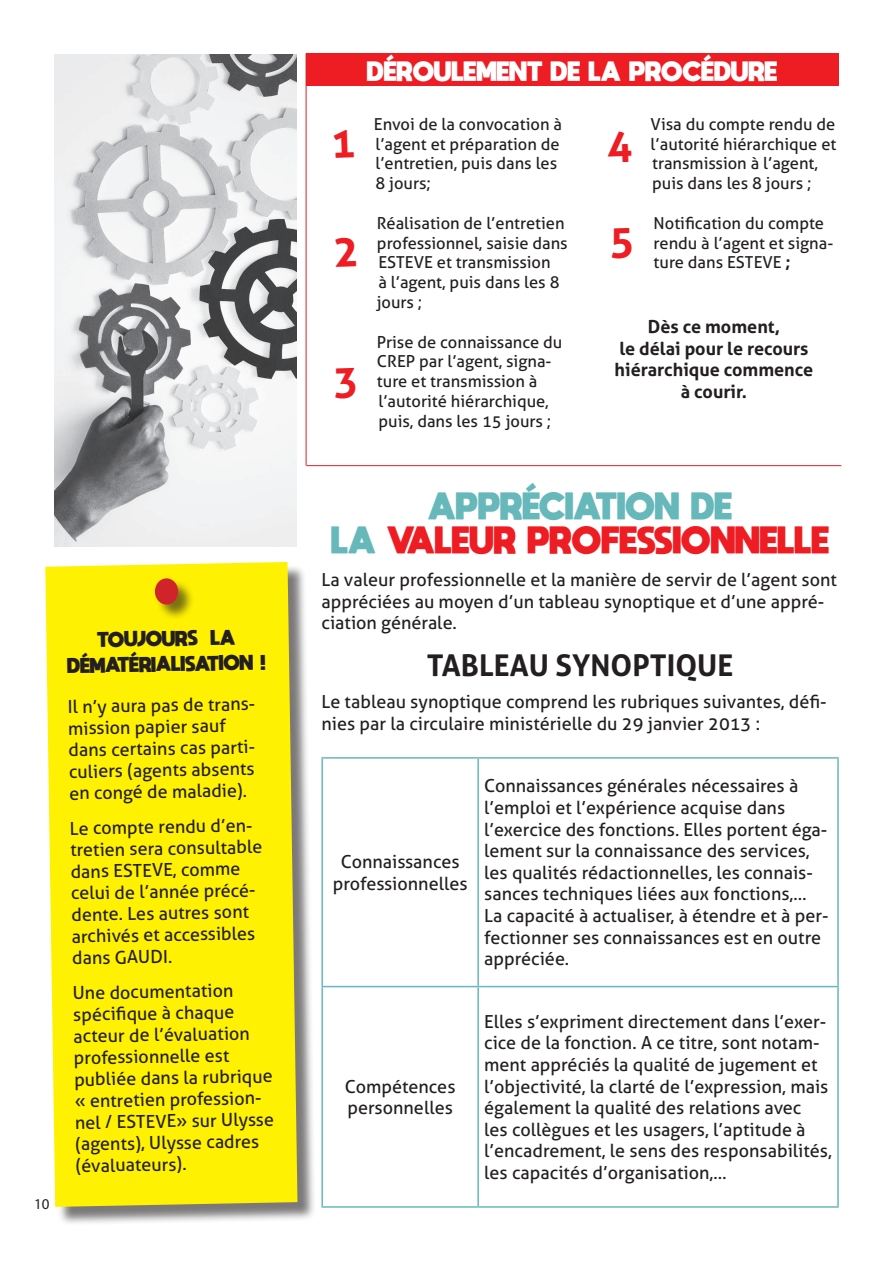
<style>
.page{position:relative;width:893px;height:1263px;background:#fff}
.page>*{position:absolute;margin:0;border:0;box-sizing:border-box;transform-origin:0 0}
.t1{font:700 30px "Aller";color:#231f20}
.t2{font:800 27px/34.5px "moon get";color:#ee1d23;text-align:center}
.t3{font:800 19.5px "moon get";color:#fff}
.t4{font:18px/21.6px "Aller";color:#231f20}
.t5{font:700 18px/21.6px "Aller";color:#231f20;text-align:center}
.t6{font:16.5px/19.8px "Aller";color:#231f20}
.t7{font:800 15px/25.5px "moon get";color:#231f20;text-align:center}
.t8{font:15px "Myriad Pro";color:#231f20}
.s1{font-weight:700}
.s2{color:#67b8bb}
</style>
<div class="page">
<img style="left:54px;top:54px;width:242px;height:492px">
<div style="left:48px;top:564px;width:268px;height:661px;background:#231f20;opacity:.6"></div>
<div style="left:45px;top:562px;width:252px;height:645px;background:#fff101"></div>
<hr style="left:321px;top:757px;width:157px;height:2px;background:#67b8bb">
<hr style="left:321px;top:759px;width:2px;height:227px;background:#67b8bb">
<hr style="left:478px;top:757px;width:361px;height:2px;background:#67b8bb">
<hr style="left:477px;top:759px;width:2px;height:227px;background:#67b8bb">
<hr style="left:837px;top:759px;width:2px;height:227px;background:#67b8bb">
<hr style="left:321px;top:986px;width:157px;height:1px;background:#67b8bb">
<hr style="left:321px;top:987px;width:2px;height:219px;background:#67b8bb">
<hr style="left:478px;top:986px;width:361px;height:1px;background:#67b8bb">
<hr style="left:477px;top:987px;width:2px;height:219px;background:#67b8bb">
<hr style="left:837px;top:987px;width:2px;height:219px;background:#67b8bb">
<hr style="left:321px;top:1206px;width:157px;height:2px;background:#67b8bb">
<hr style="left:478px;top:1206px;width:361px;height:2px;background:#67b8bb">
<div style="left:306px;top:53px;width:533px;height:33px;background:#ee1d23"></div>
<div style="left:155px;top:579px;width:40px;height:42px;background:#231f20;opacity:.6"></div>
<svg style="left:154px;top:578px;width:25px;height:27px"></svg>
<hr style="left:306px;top:465px;width:535px;height:1px;background:#d1232a">
<hr style="left:306px;top:53px;width:1px;height:413px;background:#d1232a">
<p class="t8" style="left:34px;top:1195px;width:17px">10</p>
<p class="t7" style="left:67px;top:626px;width:200px;rotate:-1deg">TOUJOURS LA<br>DÉMATÉRIALISATION !</p>
<p class="t4" style="left:68px;top:696px;width:192px;rotate:-1deg">Il n’y aura pas de trans&shy;mission papier sauf dans certains cas parti&shy;culiers (agents absents en congé de maladie).</p>
<p class="t4" style="left:70px;top:817px;width:194px;rotate:-1deg">Le compte rendu d’en&shy;tretien sera consultable dans ESTEVE, comme celui de l’année précé&shy;dente. Les autres sont archivés et accessibles dans GAUDI.</p>
<p class="t4" style="left:73px;top:982px;width:201px;rotate:-1deg">Une documentation spécifi que à chaque acteur de l’évaluation professionnelle est publiée dans la rubrique « entretien profession&shy;nel / ESTEVE» sur Ulysse (agents), Ulysse cadres (évaluateurs).</p>
<p class="t3" style="left:367px;top:59px;width:412px">DÉROULEMENT DE LA PROCÉDURE</p>
<p class="t6" style="left:374px;top:114px;width:189px">Envoi de la convocation à l’agent et préparation de l’entretien, puis dans les<br>8 jours;</p>
<p class="t6" style="left:377px;top:213px;width:192px">Réalisation de l’entretien professionnel, saisie dans<br>ESTEVE et transmission<br>à l’agent, puis dans les 8 jours ;</p>
<p class="t6" style="left:377px;top:332px;width:187px">Prise de connaissance du<br>CREP par l’agent, signa&shy;ture et transmission à l’autorité hiérarchique, puis, dans les 15 jours ;</p>
<p class="t6" style="left:651px;top:114px;width:187px">Visa du compte rendu de l’autorité hiérarchique et transmission à l’agent, puis dans les 8 jours ;</p>
<p class="t6" style="left:654px;top:213px;width:181px">Notification du compte rendu à l’agent et signa&shy;ture dans ESTEVE <span class="s1">;</span></p>
<p class="t5" style="left:615px;top:316px;width:200px">Dès ce moment,<br>le délai pour le recours hiérarchique commence à courir.</p>
<h2 class="t2" style="left:332px;top:487px;width:499px"><span class="s2">APPRÉCIATION DE<br>LA</span> VALEUR PROFESSIONNELLE</h2>
<p class="t4" style="left:321px;top:569px;width:517px">La valeur professionnelle et la manière de servir de l’agent sont appréciées au moyen d’un tableau synoptique et d’une appré&shy;ciation générale.</p>
<h1 class="t1" style="left:427px;top:646px;width:308px">TABLEAU SYNOPTIQUE</h1>
<p class="t4" style="left:321px;top:691px;width:507px">Le tableau synoptique comprend les rubriques suivantes, défi&shy;nies par la circulaire ministérielle du 29 janvier 2013 :</p>
<p class="t4" style="left:333px;top:851px;width:136px;text-align:center">Connaissances professionnelles</p>
<p class="t4" style="left:484px;top:775px;width:346px">Connaissances générales nécessaires à l’emploi et l’expérience acquise dans l’exercice des fonctions. Elles portent éga&shy;lement sur la connaissance des services, les qualités rédactionnelles, les connais&shy;sances techniques liées aux fonctions,… La capacité à actualiser, à étendre et à per&shy;fectionner ses connaissances est en outre appréciée.</p>
<p class="t4" style="left:345px;top:1075px;width:112px">Compétences personnelles</p>
<p class="t4" style="left:484px;top:1010px;width:349px">Elles s’expriment directement dans l’exer&shy;cice de la fonction. A ce titre, sont notam&shy;ment appréciés la qualité de jugement et l’objectivité, la clarté de l’expression, mais également la qualité des relations avec<br>les collègues et les usagers, l’aptitude à l’encadrement, le sens des responsabilités, les capacités d’organisation,…</p>
</div>
